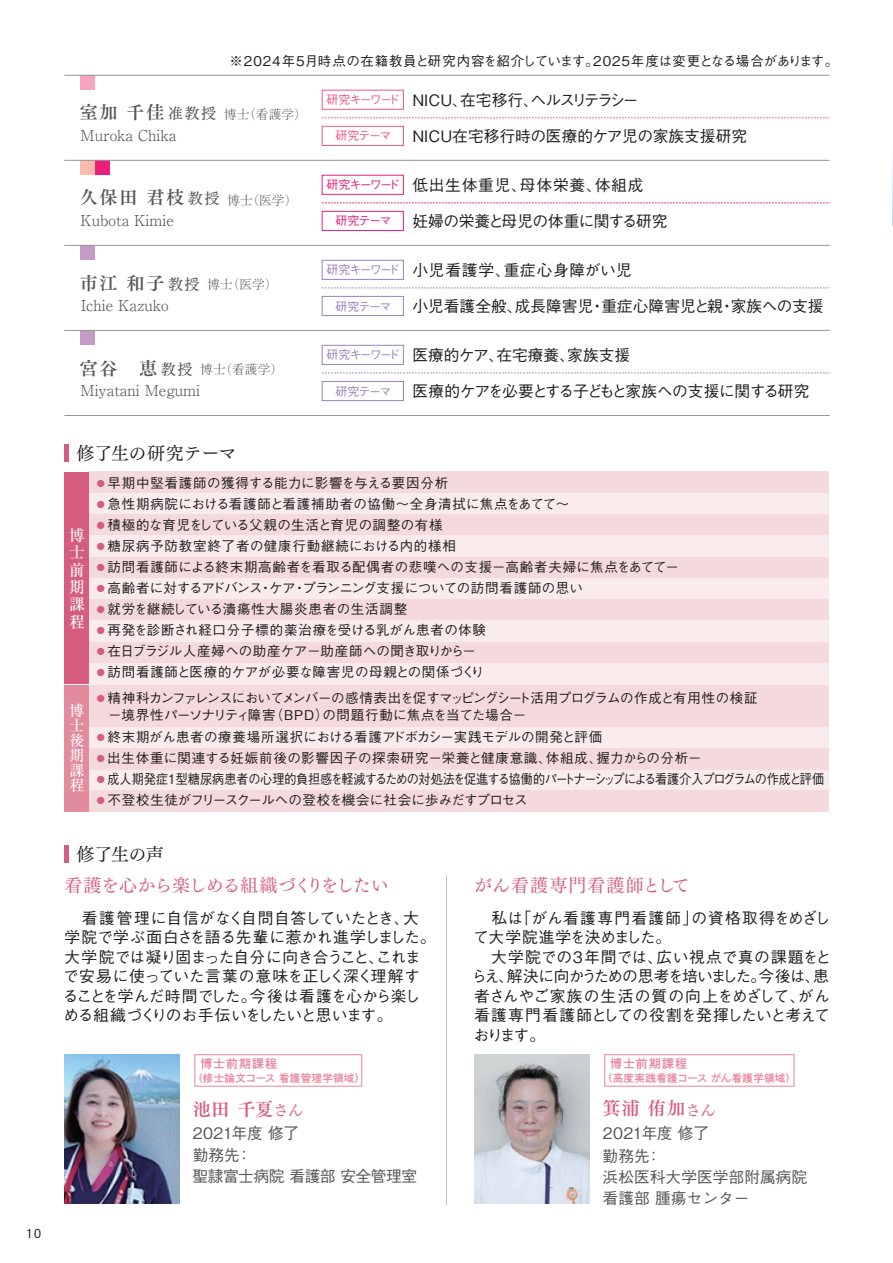
<style>
.page{position:relative;width:893px;height:1263px;background:#fff}
.page>*{position:absolute;margin:0;border:0;box-sizing:border-box;transform-origin:0 0}
.t1{font:18px "Tsuku Min Pro M";letter-spacing:-.04em;color:#d65d7e}
.t2{font:18px "Tsuku Min Pro M";letter-spacing:-.025em;color:#231f20}
.t3{font:18px "Tsuku Min Pro B";letter-spacing:.06em;color:#d65d7e}
.t4{font:18px "Tsuku Min Pro M";letter-spacing:.06em;color:#d65d7e}
.t5{font:500 15.75px/19.5px "Gothic BBB Pr 5";color:#231f20}
.t6{font:500 15.75px/19.5px "Gothic BBB Pr 5";letter-spacing:-.025em;color:#231f20}
.t7{font:500 15.75px "Gothic BBB Pr 5";letter-spacing:-.055em;color:#231f20}
.t8{font:500 15.75px "Gothic BBB Pr 5";letter-spacing:.05em;color:#231f20}
.t9{font:500 15.75px/22.6px "Gothic BBB Pr 5";color:#57585a}
.t10{font:500 15.75px/21px "Gothic BBB Pr 5";letter-spacing:-.03em;color:#57585a}
.t11{font:500 15.75px "Gothic BBB Pr 5";letter-spacing:-.03em;color:#231f20}
.t12{font:500 15.75px/17.4px "Ryumin Pro";color:#fff;text-align:justify}
.t13{font:300 15px "Ryumin Pro";color:#57585a}
.t14{font:500 15px/15px "Ryumin Pro";color:#fff;text-align:justify}
.t15{font:500 13.5px "Gothic BBB Pr 5";letter-spacing:.005em;color:#231f20}
.t16{font:500 13.5px "Gothic BBB Pr 5";letter-spacing:.03em;color:#231f20}
.t17{font:500 13.5px "Gothic BBB Pr 5";letter-spacing:.06em;color:#231f20}
.t18{font:500 13.5px/16.5px "Gothic BBB Pr 5";letter-spacing:-.04em;color:#231f20}
.t19{font:500 13.5px "Gothic BBB Pr 5";letter-spacing:-.015em;color:#231f20}
.t20{font:500 13.5px "Gothic BBB Pr 5";letter-spacing:-.03em;color:#231f20;scale:.9 1}
.t21{font:500 13.5px "Gothic BBB Pr 5";letter-spacing:.045em;color:#231f20}
.t22{font:500 13.5px "Gothic BBB Pr 5";letter-spacing:.04em;color:#231f20}
.t23{font:300 12.75px "Ryumin Pro";color:#57585a}
.t24{font:12px "P Shuei Go Kin Std N B";letter-spacing:.08em;color:#e9839a}
.t25{font:500 12px "Gothic BBB Pr 5";letter-spacing:-.09em;color:#9d82bb}
.t26{font:500 12px "Gothic BBB Pr 5";letter-spacing:-.09em;color:#f05988}
.t27{font:500 12px "Gothic BBB Pr 5";letter-spacing:-.09em;color:#ee1e7b}
.t28{font:12px "P Shuei Go Kin Std N M";color:#231f20}
.t29{font:10.5px "P Shuei Go Kin Std N B";letter-spacing:.025em;color:#e9839a}
.s1{font-family:"Tsuku Min Pro B";font-weight:400;font-size:18px}
.s2{font-family:"Tsuku Min Pro D";font-weight:400;font-size:15px}
.s3{font-size:12px;color:#f05988}
.s4{font-size:12px;color:#ee1e7b}
.s5{font-size:12px;color:#9d82bb}
.s6{font-size:12px;color:#d65d7e}
.s7{font-family:"Tsuku Min Pro M";font-size:15.75px}
</style>
<div class="page">
<div style="left:64px;top:472px;width:26px;height:212px;background:#d65d7e"></div>
<div style="left:64px;top:684px;width:26px;height:128px;background:#e28b9d"></div>
<div style="left:90px;top:684px;width:739px;height:22px;background:#f5dadd"></div>
<div style="left:90px;top:706px;width:739px;height:21px;background:#f5dadd"></div>
<div style="left:90px;top:727px;width:739px;height:21px;background:#faeced"></div>
<div style="left:90px;top:769px;width:739px;height:22px;background:#faeced"></div>
<div style="left:90px;top:748px;width:739px;height:21px;background:#f5dadd"></div>
<div style="left:90px;top:791px;width:739px;height:21px;background:#f5dadd"></div>
<svg style="left:892px;top:17px;width:1px;height:208px"></svg>
<div style="left:90px;top:472px;width:739px;height:21px;background:#f5dadd"></div>
<div style="left:90px;top:493px;width:739px;height:21px;background:#faeced"></div>
<div style="left:90px;top:514px;width:739px;height:22px;background:#f5dadd"></div>
<div style="left:90px;top:536px;width:739px;height:21px;background:#faeced"></div>
<div style="left:90px;top:557px;width:739px;height:21px;background:#f5dadd"></div>
<div style="left:90px;top:578px;width:739px;height:21px;background:#faeced"></div>
<div style="left:90px;top:599px;width:739px;height:22px;background:#f5dadd"></div>
<div style="left:90px;top:621px;width:739px;height:21px;background:#faeced"></div>
<div style="left:90px;top:642px;width:739px;height:21px;background:#f5dadd"></div>
<div style="left:90px;top:663px;width:739px;height:21px;background:#faeced"></div>
<div style="left:64px;top:445px;width:5px;height:17px;background:#d65d7e"></div>
<svg style="left:64px;top:684px;width:26px;height:1px"></svg>
<hr style="left:446px;top:875px;width:1px;height:330px;background:#bcbdc0">
<div style="left:64px;top:845px;width:5px;height:17px;background:#d65d7e"></div>
<img style="left:64px;top:1054px;width:115px;height:149px">
<div style="left:604px;top:1054px;width:190px;height:32px;border:1px solid #e9839a"></div>
<div style="left:194px;top:1054px;width:168px;height:32px;border:1px solid #e9839a"></div>
<img style="left:474px;top:1055px;width:115px;height:148px">
<div style="left:322px;top:260px;width:82px;height:20px;border:1px solid #9d82bb"></div>
<div style="left:322px;top:296px;width:82px;height:20px;border:1px solid #9d82bb"></div>
<div style="left:80px;top:245px;width:15px;height:15px;background:#c49ac7"></div>
<hr style="left:64px;top:245px;width:766px;height:1px;background:#939598">
<svg style="left:322px;top:287px;width:508px;height:1px"></svg>
<div style="left:322px;top:345px;width:82px;height:20px;border:1px solid #9d82bb"></div>
<div style="left:322px;top:381px;width:82px;height:20px;border:1px solid #9d82bb"></div>
<div style="left:80px;top:330px;width:15px;height:15px;background:#c49ac7"></div>
<svg style="left:322px;top:372px;width:508px;height:1px"></svg>
<div style="left:322px;top:90px;width:82px;height:20px;border:1px solid #f05988"></div>
<div style="left:322px;top:126px;width:82px;height:20px;border:1px solid #f05988"></div>
<div style="left:80px;top:75px;width:15px;height:15px;background:#f5a3bf"></div>
<svg style="left:322px;top:117px;width:508px;height:1px"></svg>
<div style="left:322px;top:175px;width:82px;height:20px;border:1px solid #ee1e7b"></div>
<div style="left:322px;top:211px;width:82px;height:20px;border:1px solid #ee1e7b"></div>
<svg style="left:322px;top:202px;width:508px;height:1px"></svg>
<hr style="left:64px;top:415px;width:766px;height:1px;background:#939598">
<hr style="left:64px;top:330px;width:766px;height:1px;background:#939598">
<hr style="left:64px;top:75px;width:766px;height:1px;background:#939598">
<div style="left:80px;top:160px;width:15px;height:15px;background:#fabaac"></div>
<div style="left:95px;top:160px;width:15px;height:15px;background:#ee1e7b"></div>
<hr style="left:64px;top:160px;width:766px;height:1px;background:#939598">
<p class="t28" style="left:26px;top:1225px;width:17px">10</p>
<p class="t15" style="left:230px;top:50px;width:610px">※2024年5月時点の在籍教員と研究内容を紹介しています。2025年度は変更となる場合があります。</p>
<p class="t23" style="left:80px;top:104px;width:229px"><span class="s1">室加 千佳</span><span class="s2">准教授</span> 博士（看護学）</p>
<p class="t13" style="left:81px;top:124px;width:97px">Muroka Chika</p>
<p class="t23" style="left:80px;top:190px;width:219px"><span class="s1">久保田 君枝</span><span class="s2">教授</span> 博士（医学）</p>
<p class="t13" style="left:81px;top:209px;width:95px">Kubota Kimie</p>
<p class="t23" style="left:80px;top:274px;width:199px"><span class="s1">市江 和子</span><span class="s2">教授</span> 博士（医学）</p>
<p class="t13" style="left:81px;top:294px;width:90px">Ichie Kazuko</p>
<p class="t23" style="left:80px;top:360px;width:205px"><span class="s1">宮谷　恵</span><span class="s2">教授</span> 博士（看護学）</p>
<p class="t13" style="left:81px;top:379px;width:121px">Miyatani Megumi</p>
<p class="t2" style="left:76px;top:437px;width:162px">修了生の研究テーマ</p>
<p class="t7" style="left:327px;top:87px;width:314px"><span class="s3">研究キーワード</span> NICU、在宅移行、ヘルスリテラシー</p>
<p class="t26" style="left:335px;top:126px;width:58px">研究テーマ</p>
<p class="t5" style="left:412px;top:125px;width:336px">NICU在宅移行時の医療的ケア児の家族支援研究</p>
<p class="t8" style="left:327px;top:172px;width:319px"><span class="s4">研究キーワード</span> 低出生体重児、母体栄養、体組成</p>
<p class="t27" style="left:335px;top:211px;width:58px">研究テーマ</p>
<p class="t11" style="left:412px;top:209px;width:257px">妊婦の栄養と母児の体重に関する研究</p>
<p class="t8" style="left:327px;top:257px;width:307px"><span class="s5">研究キーワード</span> 小児看護学、重症心身障がい児</p>
<p class="t25" style="left:335px;top:296px;width:58px">研究テーマ</p>
<p class="t5" style="left:412px;top:295px;width:413px">小児看護全般、成長障害児・重症心障害児と親・家族への支援</p>
<p class="t5" style="left:327px;top:344px;width:305px"><span class="s5">研究キーワード</span> 医療的ケア、在宅療養、家族支援</p>
<p class="t25" style="left:335px;top:381px;width:58px">研究テーマ</p>
<p class="t7" style="left:412px;top:379px;width:399px">医療的ケアを必要とする子どもと家族への支援に関する研究</p>
<p class="t12" style="left:69px;top:525px;width:17px">博士前期課程</p>
<p class="t16" style="left:95px;top:472px;width:355px"><span class="s6">●</span>早期中堅看護師の獲得する能力に影響を与える要因分析</p>
<p class="t22" style="left:95px;top:493px;width:476px"><span class="s6">●</span>急性期病院における看護師と看護補助者の協働～全身清拭に焦点をあてて～</p>
<p class="t16" style="left:95px;top:514px;width:349px"><span class="s6">●</span>積極的な育児をしている父親の生活と育児の調整の有様</p>
<p class="t17" style="left:95px;top:535px;width:363px"><span class="s6">●</span>糖尿病予防教室終了者の健康行動継続における内的様相</p>
<p class="t21" style="left:95px;top:556px;width:586px"><span class="s6">●</span>訪問看護師による終末期高齢者を看取る配偶者の悲嘆への支援－高齢者夫婦に焦点をあてて－</p>
<p class="t19" style="left:95px;top:577px;width:490px"><span class="s6">●</span>高齢者に対するアドバンス・ケア・プランニング支援についての訪問看護師の思い</p>
<p class="t17" style="left:95px;top:598px;width:314px"><span class="s6">●</span>就労を継続している潰瘍性大腸炎患者の生活調整</p>
<p class="t16" style="left:95px;top:619px;width:393px"><span class="s6">●</span>再発を診断され経口分子標的薬治療を受ける乳がん患者の体験</p>
<p class="t15" style="left:95px;top:640px;width:383px"><span class="s6">●</span>在日ブラジル人産婦への助産ケア－助産師への聞き取りから－</p>
<p class="t16" style="left:95px;top:661px;width:391px"><span class="s6">●</span>訪問看護師と医療的ケアが必要な障害児の母親との関係づくり</p>
<p class="t14" style="left:70px;top:702px;width:16px">博士後期課程</p>
<p class="t18" style="left:95px;top:689px;width:664px"><span class="s6">●</span>精神科カンファレンスにおいてメンバーの感情表出を促すマッピングシート活用プログラムの作成と有用性の検証　－境界性パーソナリティ障害（BPD）の問題行動に焦点を当てた場合－</p>
<p class="t15" style="left:95px;top:726px;width:509px"><span class="s6">●</span>終末期がん患者の療養場所選択における看護アドボカシー実践モデルの開発と評価</p>
<p class="t17" style="left:95px;top:747px;width:609px"><span class="s6">●</span>出生体重に関連する妊娠前後の影響因子の探索研究－栄養と健康意識、体組成、握力からの分析－</p>
<p class="t20" style="left:95px;top:768px;width:812px"><span class="s6">●</span>成人期発症1型糖尿病患者の心理的負担感を軽減するための対処法を促進する協働的パートナーシップによる看護介入プログラムの作成と評価</p>
<p class="t19" style="left:95px;top:789px;width:434px"><span class="s6">●</span>不登校生徒がフリースクールへの登校を機会に社会に歩みだすプロセス</p>
<p class="t2" style="left:76px;top:838px;width:89px">修了生の声</p>
<p class="t1" style="left:64px;top:869px;width:326px">看護を心から楽しめる組織づくりをしたい</p>
<p class="t6" style="left:63px;top:906px;width:375px">　看護管理に自信がなく自問自答していたとき、大学院で学ぶ面白さを語る先輩に惹かれ進学しました。大学院では凝り固まった自分に向き合うこと、これまで安易に使っていた言葉の意味を正しく深く理解することを学んだ時間でした。今後は看護を心から楽しめる組織づくりのお手伝いをしたいと思います。</p>
<p class="t24" style="left:200px;top:1055px;width:78px">博士前期課程</p>
<p class="t29" style="left:192px;top:1070px;width:174px">（修士論文コース 看護管理学領域）</p>
<p class="t3" style="left:193px;top:1095px;width:112px">池田 千夏<span class="s7">さん</span></p>
<p class="t9" style="left:193px;top:1120px;width:108px">2021年度 修了</p>
<p class="t10" style="left:193px;top:1143px;width:226px">勤務先：<br>聖隷富士病院 看護部 安全管理室</p>
<p class="t4" style="left:474px;top:869px;width:218px">がん看護専門看護師として</p>
<p class="t5" style="left:472px;top:907px;width:361px">　私は「がん看護専門看護師」の資格取得をめざして大学院進学を決めました。<br>　大学院での3年間では、広い視点で真の課題をとらえ、解決に向かうための思考を培いました。今後は、患者さんやご家族の生活の質の向上をめざして、がん看護専門看護師としての役割を発揮したいと考えております。</p>
<p class="t24" style="left:610px;top:1055px;width:78px">博士前期課程</p>
<p class="t29" style="left:602px;top:1070px;width:195px">（高度実践看護コース がん看護学領域）</p>
<p class="t3" style="left:603px;top:1094px;width:115px">箕浦 侑加<span class="s7">さん</span></p>
<p class="t9" style="left:603px;top:1120px;width:108px">2021年度 修了勤務先：</p>
<p class="t9" style="left:603px;top:1165px;width:206px;line-height:21px">浜松医科大学医学部附属病院看護部腫瘍センター</p>
</div>
